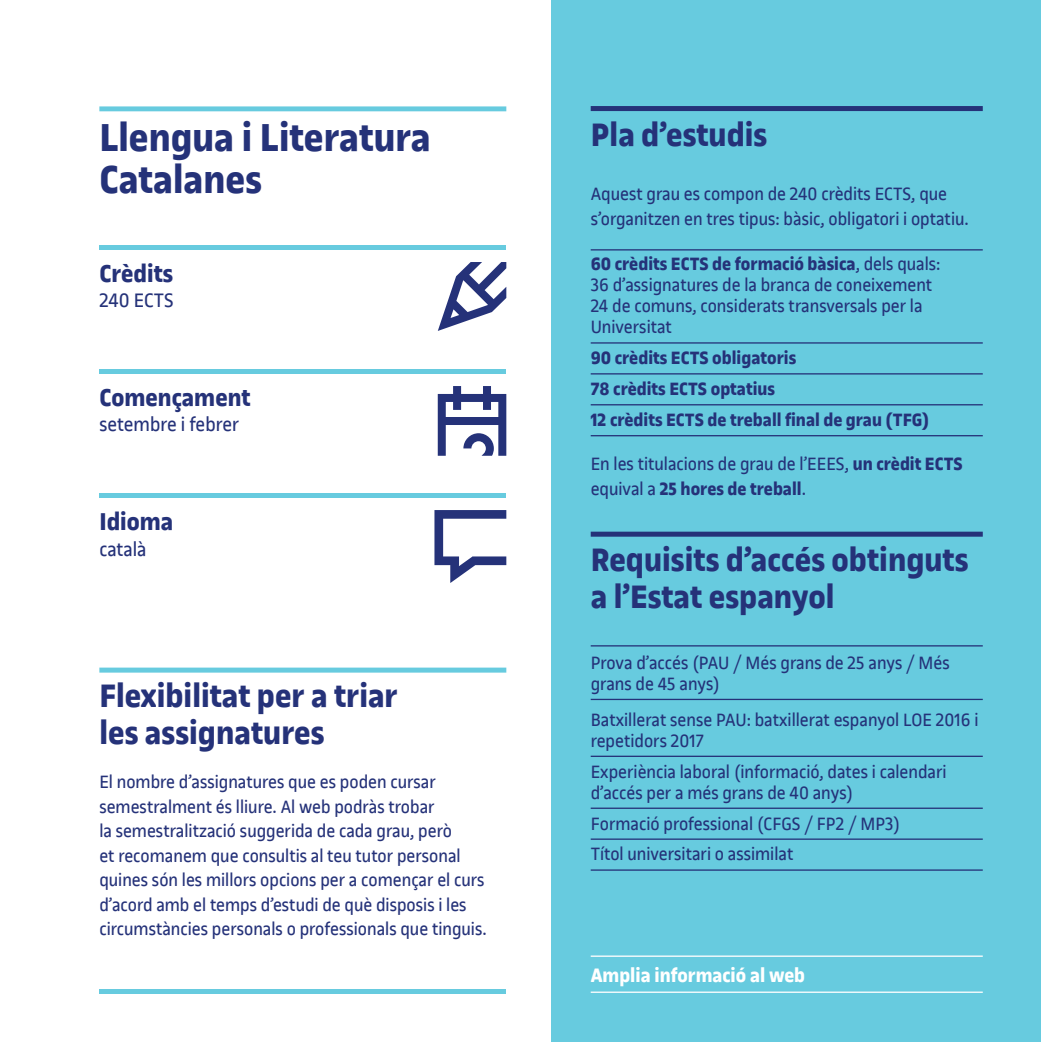
<style>
.page{position:relative;width:1041px;height:1042px;background:#fff}
.page>*{position:absolute;margin:0;border:0;box-sizing:border-box;transform-origin:0 0}
.t1{font:700 42px/42px "UOC Sans";color:#253279}
.t2{font:700 35px/36.8px "UOC Sans";color:#253279}
.t3{font:700 26.25px "UOC Sans";color:#253279}
.t4{font:21px "UOC Sans";color:#253279}
.t5{font:700 21px "UOC Sans";color:#fff}
.t6{font:19.25px/24.5px "UOC Sans";color:#253279}
.t7{font:700 19.25px/31px "UOC Sans";color:#253279}
.s1{font-weight:700}
</style>
<div class="page">
<div style="left:99px;top:989px;width:407px;height:5px;background:#67cbdf"></div>
<div style="left:99px;top:106px;width:407px;height:5px;background:#67cbdf"></div>
<div style="left:551px;top:0;width:489px;height:1042px;background:#67cbdf"></div>
<div style="left:590px;top:106px;width:392px;height:5px;background:#253279"></div>
<hr style="left:590px;top:249px;width:392px;height:2px;background:#253279">
<hr style="left:590px;top:342px;width:392px;height:2px;background:#253279">
<hr style="left:590px;top:373px;width:392px;height:2px;background:#253279">
<hr style="left:590px;top:404px;width:392px;height:1px;background:#253279">
<hr style="left:590px;top:435px;width:392px;height:1px;background:#253279">
<div style="left:590px;top:532px;width:392px;height:5px;background:#253279"></div>
<hr style="left:590px;top:645px;width:392px;height:2px;background:#253279">
<hr style="left:590px;top:699px;width:392px;height:1px;background:#253279">
<hr style="left:590px;top:756px;width:392px;height:1px;background:#253279">
<hr style="left:590px;top:808px;width:392px;height:1px;background:#253279">
<hr style="left:590px;top:838px;width:392px;height:2px;background:#253279">
<hr style="left:590px;top:869px;width:392px;height:2px;background:#253279">
<hr style="left:590px;top:955px;width:392px;height:2px;background:#fff">
<hr style="left:590px;top:992px;width:392px;height:1px;background:#fff">
<div style="left:99px;top:369px;width:407px;height:5px;background:#67cbdf"></div>
<svg style="left:438px;top:262px;width:68px;height:69px"></svg>
<svg style="left:438px;top:386px;width:68px;height:70px"></svg>
<div style="left:99px;top:245px;width:407px;height:5px;background:#67cbdf"></div>
<div style="left:99px;top:493px;width:407px;height:5px;background:#67cbdf"></div>
<svg style="left:434px;top:510px;width:72px;height:73px"></svg>
<div style="left:99px;top:668px;width:407px;height:5px;background:#67cbdf"></div>
<h1 class="t1" style="left:99px;top:117px;width:333px">Llengua i Literatura<br>Catalanes</h1>
<h2 class="t2" style="left:590px;top:116px;width:178px">Pla d’estudis</h2>
<p class="t6" style="left:590px;top:182px;width:379px">Aquest grau es compon de 240 crèdits ECTS, que s’organitzen en tres tipus: bàsic, obligatori i optatiu.</p>
<p class="t6" style="left:590px;top:254px;width:351px;line-height:21px"><span class="s1">60 crèdits ECTS de formació bàsica</span>, dels quals:<br>36 d’assignatures de la branca de coneixement 24 de comuns, considerats transversals per la Universitat</p>
<p class="t7" style="left:590px;top:343px;width:340px">90 crèdits ECTS obligatoris<br>78 crèdits ECTS optatius<br>12 crèdits ECTS de treball final de grau (TFG)</p>
<p class="t6" style="left:590px;top:452px;width:373px">En les titulacions de grau de l’EEES, <span class="s1">un crèdit ECTS </span>equival a <span class="s1">25 hores de treball</span>.</p>
<h3 class="t3" style="left:99px;top:258px;width:75px">Crèdits</h3>
<p class="t4" style="left:99px;top:289px;width:76px">240 ECTS</p>
<h3 class="t3" style="left:99px;top:382px;width:153px">Començament</h3>
<p class="t4" style="left:99px;top:413px;width:141px">setembre i febrer</p>
<h3 class="t3" style="left:99px;top:506px;width:75px">Idioma</h3>
<p class="t4" style="left:99px;top:537px;width:49px">català</p>
<h2 class="t2" style="left:99px;top:678px;width:300px">Flexibilitat per a triar les assignatures</h2>
<p class="t6" style="left:99px;top:770px;width:389px">El nombre d’assignatures que es poden cursar semestralment és lliure. Al web podràs trobar<br>la semestralització suggerida de cada grau, però<br>et recomanem que consultis al teu tutor personal quines són les millors opcions per a començar el curs d’acord amb el temps d’estudi de què disposis i les circumstàncies personals o professionals que tinguis.</p>
<h2 class="t2" style="left:590px;top:542px;width:379px">Requisits d’accés obtinguts a l’Estat espanyol</h2>
<p class="t6" style="left:590px;top:652px;width:360px;line-height:21px">Prova d’accés (PAU / Més grans de 25 anys / Més grans de 45 anys)</p>
<p class="t6" style="left:590px;top:709px;width:389px;line-height:21px">Batxillerat sense PAU: batxillerat espanyol LOE 2016 i repetidors 2017</p>
<p class="t6" style="left:590px;top:761px;width:357px;line-height:21px">Experiència laboral (informació, dates i calendari d’accés per a més grans de 40 anys)</p>
<p class="t6" style="left:590px;top:808px;width:311px;line-height:31px">Formació professional (CFGS / FP2 / MP3)<br>Títol universitari o assimilat</p>
<p class="t5" style="left:590px;top:963px;width:216px">Amplia informació al web</p>
</div>
